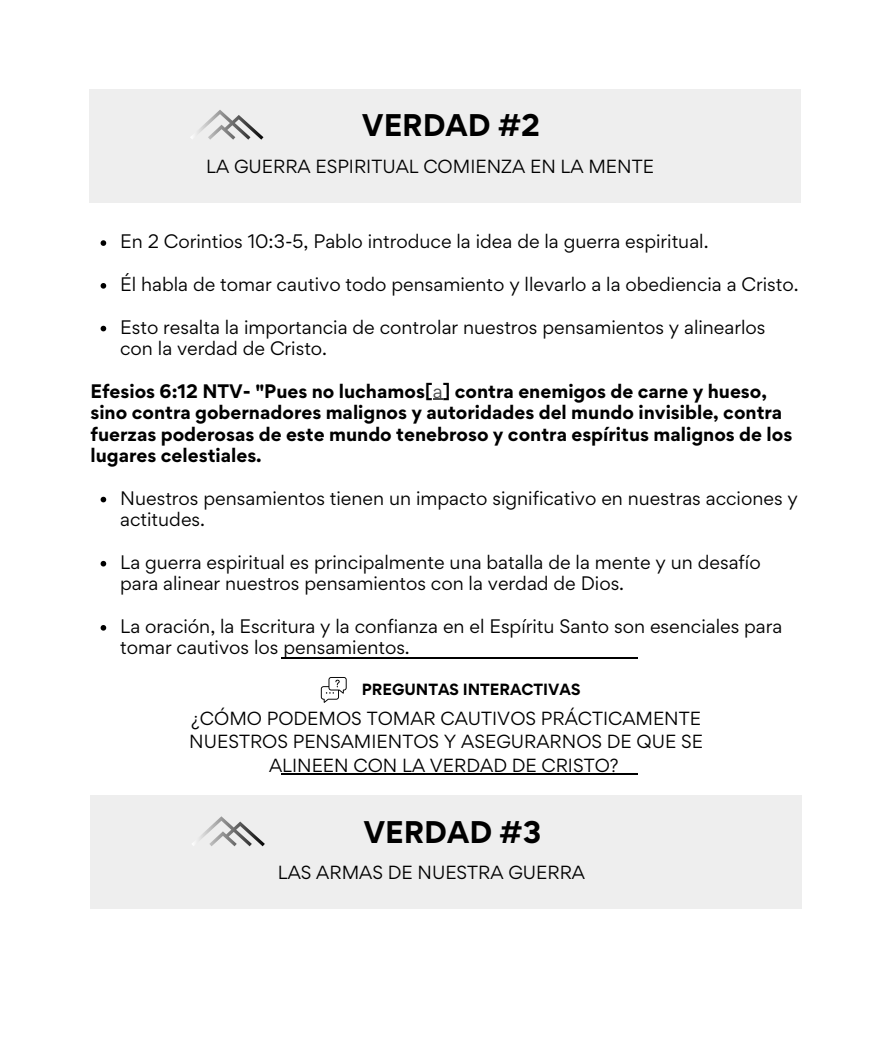
<style>
.page{position:relative;width:891px;height:1053px;background:#fff}
.page>*{position:absolute;margin:0;border:0;box-sizing:border-box;transform-origin:0 0}
.t1{font:700 27.9px "Gordita";color:#000}
.t2{font:17.4px/21.3px "Gordita";color:#000}
.t3{font:700 17.4px/21.3px "Gordita";color:#000}
.t4{font:16.95px/23.2px "Gordita";color:#000;text-align:center}
.t5{font:700 14.4px "Gordita";color:#000}
.s1{font-weight:400;color:#4a4a4a}
</style>
<div class="page">
<div style="left:89px;top:89px;width:711px;height:114px;background:#eee"></div>
<svg style="left:190px;top:110px;width:73px;height:30px"></svg>
<svg style="left:101px;top:240px;width:5px;height:6px"></svg>
<svg style="left:101px;top:283px;width:5px;height:6px"></svg>
<svg style="left:101px;top:326px;width:5px;height:5px"></svg>
<svg style="left:101px;top:497px;width:5px;height:5px"></svg>
<svg style="left:101px;top:561px;width:5px;height:6px"></svg>
<svg style="left:101px;top:625px;width:5px;height:6px"></svg>
<svg style="left:321px;top:677px;width:26px;height:26px"></svg>
<hr style="left:281px;top:657px;width:356px;height:2px;background:#000">
<hr style="left:281px;top:774px;width:356px;height:1px;background:#000">
<div style="left:90px;top:796px;width:712px;height:113px;background:#eee"></div>
<svg style="left:192px;top:816px;width:73px;height:30px"></svg>
<h1 class="t1" style="left:362px;top:103px;width:180px">VERDAD #2</h1>
<p class="t4" style="left:206px;top:154px;width:449px">LA GUERRA ESPIRITUAL COMIENZA EN LA MENTE</p>
<p class="t2" style="left:120px;top:230px;width:590px">En 2 Corintios 10:3-5, Pablo introduce la idea de la guerra espiritual.</p>
<p class="t2" style="left:120px;top:273px;width:680px">Él habla de tomar cautivo todo pensamiento y llevarlo a la obediencia a Cristo.</p>
<p class="t2" style="left:120px;top:316px;width:647px">Esto resalta la importancia de controlar nuestros pensamientos y alinearlos con la verdad de Cristo.</p>
<p class="t3" style="left:90px;top:380px;width:703px">Efesios 6:12 NTV- "Pues no luchamos[<span class="s1">a</span>] contra enemigos de carne y hueso, sino contra gobernadores malignos y autoridades del mundo invisible, contra fuerzas poderosas de este mundo tenebroso y contra espíritus malignos de los lugares celestiales.</p>
<p class="t2" style="left:120px;top:487px;width:679px">Nuestros pensamientos tienen un impacto significativo en nuestras acciones y actitudes.</p>
<p class="t2" style="left:120px;top:551px;width:642px">La guerra espiritual es principalmente una batalla de la mente y un desafío para alinear nuestros pensamientos con la verdad de Dios.</p>
<p class="t2" style="left:120px;top:615px;width:664px">La oración, la Escritura y la confianza en el Espíritu Santo son esenciales para tomar cautivos los pensamientos.</p>
<p class="t5" style="left:362px;top:678px;width:220px">PREGUNTAS INTERACTIVAS</p>
<p class="t4" style="left:189px;top:706px;width:515px">¿CÓMO PODEMOS TOMAR CAUTIVOS PRÁCTICAMENTE<br>NUESTROS PENSAMIENTOS Y ASEGURARNOS DE QUE SE<br>ALINEEN CON LA VERDAD DE CRISTO?</p>
<h1 class="t1" style="left:363px;top:810px;width:179px">VERDAD #3</h1>
<p class="t4" style="left:278px;top:861px;width:309px">LAS ARMAS DE NUESTRA GUERRA</p>
</div>
